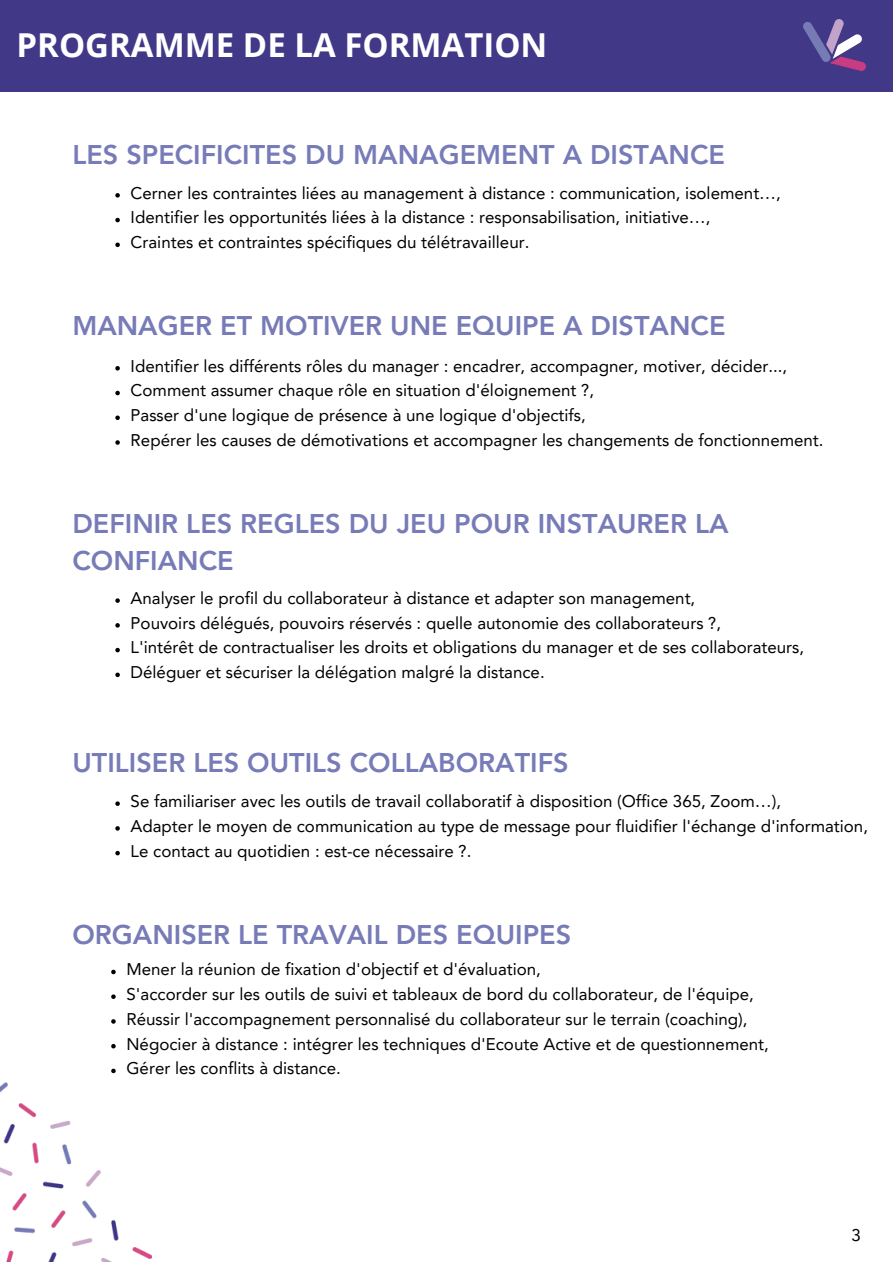
<style>
.page{position:relative;width:893px;height:1264px;background:#fff}
.page>*{position:absolute;margin:0;border:0;box-sizing:border-box;transform-origin:0 0}
.t1{font:700 33px "Open Sans";color:#fff}
.t2{font:800 27px/37px "Avenir LT Pro";color:#777bb7}
.t3{font:16.95px "Avenir LT Pro";color:#000}
</style>
<div class="page">
<div style="left:0;top:0;width:892px;height:92px;background:#423888"></div>
<img style="left:803px;top:19px;width:62px;height:52px">
<svg style="left:115px;top:193px;width:5px;height:4px"></svg>
<svg style="left:115px;top:218px;width:5px;height:4px"></svg>
<svg style="left:115px;top:242px;width:5px;height:5px"></svg>
<img style="left:0;top:1073px;width:153px;height:188px">
<svg style="left:115px;top:366px;width:5px;height:4px"></svg>
<svg style="left:115px;top:391px;width:5px;height:4px"></svg>
<svg style="left:115px;top:415px;width:5px;height:5px"></svg>
<svg style="left:115px;top:440px;width:5px;height:5px"></svg>
<svg style="left:115px;top:598px;width:5px;height:5px"></svg>
<svg style="left:115px;top:623px;width:5px;height:4px"></svg>
<svg style="left:115px;top:648px;width:5px;height:4px"></svg>
<svg style="left:115px;top:672px;width:5px;height:5px"></svg>
<svg style="left:115px;top:801px;width:5px;height:5px"></svg>
<svg style="left:115px;top:826px;width:5px;height:4px"></svg>
<svg style="left:115px;top:850px;width:5px;height:5px"></svg>
<svg style="left:111px;top:969px;width:5px;height:5px"></svg>
<svg style="left:111px;top:994px;width:5px;height:4px"></svg>
<svg style="left:111px;top:1019px;width:5px;height:4px"></svg>
<svg style="left:111px;top:1044px;width:5px;height:4px"></svg>
<svg style="left:111px;top:1068px;width:5px;height:5px"></svg>
<p class="t1" style="left:17px;top:21px;width:532px">PROGRAMME DE LA FORMATION</p>
<p class="t2" style="left:72px;top:139px;width:654px">LES SPECIFICITES DU MANAGEMENT A DISTANCE</p>
<p class="t3" style="left:131px;top:186px;width:651px">Cerner les contraintes liées au management à distance : communication, isolement…,</p>
<p class="t3" style="left:131px;top:211px;width:581px">Identifier les opportunités liées à la distance : responsabilisation, initiative…,</p>
<p class="t3" style="left:131px;top:235px;width:400px">Craintes et contraintes spécifiques du télétravailleur.</p>
<p class="t2" style="left:72px;top:309px;width:654px">MANAGER ET MOTIVER UNE EQUIPE A DISTANCE</p>
<p class="t3" style="left:131px;top:359px;width:658px">Identifier les différents rôles du manager : encadrer, accompagner, motiver, décider...,</p>
<p class="t3" style="left:131px;top:383px;width:465px">Comment assumer chaque rôle en situation d'éloignement ?,</p>
<p class="t3" style="left:131px;top:408px;width:456px">Passer d'une logique de présence à une logique d'objectifs,</p>
<p class="t3" style="left:131px;top:433px;width:694px">Repérer les causes de démotivations et accompagner les changements de fonctionnement.</p>
<p class="t2" style="left:72px;top:507px;width:657px">DEFINIR LES REGLES DU JEU POUR INSTAURER LA<br>CONFIANCE</p>
<p class="t3" style="left:131px;top:591px;width:566px">Analyser le profil du collaborateur à distance et adapter son management,</p>
<p class="t3" style="left:131px;top:616px;width:592px">Pouvoirs délégués, pouvoirs réservés : quelle autonomie des collaborateurs ?,</p>
<p class="t3" style="left:131px;top:640px;width:675px">L'intérêt de contractualiser les droits et obligations du manager et de ses collaborateurs,</p>
<p class="t3" style="left:131px;top:665px;width:415px">Déléguer et sécuriser la délégation malgré la distance.</p>
<p class="t2" style="left:72px;top:746px;width:498px">UTILISER LES OUTILS COLLABORATIFS</p>
<p class="t3" style="left:131px;top:794px;width:652px">Se familiariser avec les outils de travail collaboratif à disposition (Office 365, Zoom…),</p>
<p class="t3" style="left:131px;top:819px;width:739px">Adapter le moyen de communication au type de message pour fluidifier l'échange d'information,</p>
<p class="t3" style="left:131px;top:843px;width:342px">Le contact au quotidien : est-ce nécessaire ?.</p>
<p class="t2" style="left:72px;top:918px;width:500px">ORGANISER LE TRAVAIL DES EQUIPES</p>
<p class="t3" style="left:126px;top:962px;width:416px">Mener la réunion de fixation d'objectif et d'évaluation,</p>
<p class="t3" style="left:126px;top:987px;width:629px">S'accorder sur les outils de suivi et tableaux de bord du collaborateur, de l'équipe,</p>
<p class="t3" style="left:126px;top:1012px;width:622px">Réussir l'accompagnement personnalisé du collaborateur sur le terrain (coaching),</p>
<p class="t3" style="left:126px;top:1036px;width:644px">Négocier à distance : intégrer les techniques d'Ecoute Active et de questionnement,</p>
<p class="t3" style="left:126px;top:1061px;width:216px">Gérer les conflits à distance.</p>
<p class="t3" style="left:851px;top:1228px;width:11px">3</p>
</div>
